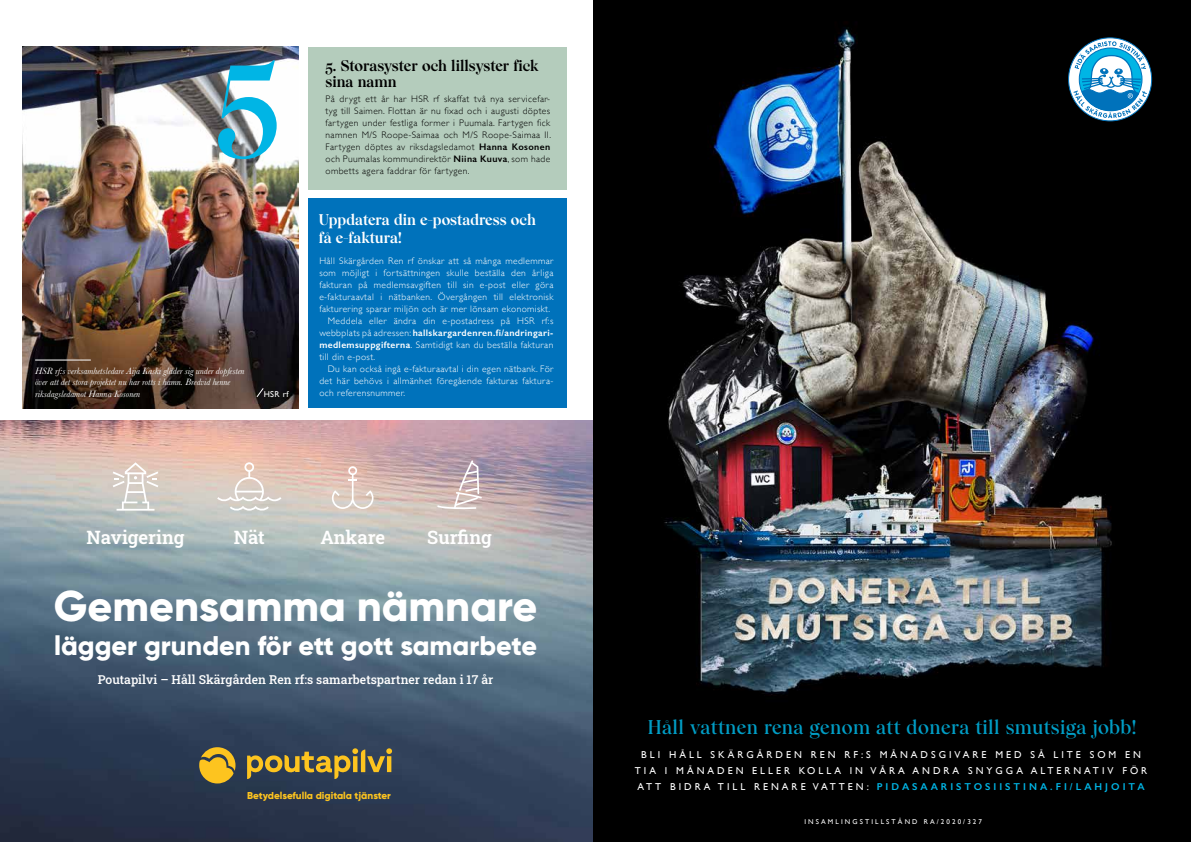
<style>
.page{position:relative;width:1191px;height:842px;background:#fff}
.page>*{position:absolute;margin:0;border:0;box-sizing:border-box;transform-origin:0 0}
.t1{font:700 125.8px "Wulkan Display";color:#00b5e5}
.t2{font:800 43px "Gilroy";color:#fff}
.t3{font:800 27px "Gilroy";color:#fff}
.t4{font:600 19.3px "Wulkan Display";letter-spacing:.02em;color:#009dc5}
.t5{font:600 18.4px "Roboto Slab";color:#fff}
.t6{font:700 15px/18px "Wulkan Display";color:#fff}
.t7{font:700 15px/16px "Wulkan Display";color:#000}
.t8{font:500 12.2px "Roboto Slab";color:#fff}
.t9{font:10px/16px "Gill Sans";letter-spacing:.3em;color:#fff;text-align:center}
.t10{font:800 10px "Gilroy";color:#fdc41f}
.t11{font:300 9.5px "Gill Sans";letter-spacing:.04em;color:#fff}
.t12{font:300 9.5px/12px "Gill Sans";letter-spacing:.04em;color:#000;text-align:justify}
.t13{font:italic 9.5px/11.4px "Baskerville";color:#fff}
.t14{font:600 9.5px "Gill Sans";letter-spacing:.04em;color:#fff}
.t15{font:8.5px "Gill Sans";color:#fff}
.t16{font:7px "Gill Sans";letter-spacing:.3em;color:#fff}
.s1{font-weight:600}
.s2{font-weight:300}
.s3{font-weight:600;color:#00b5e5}
</style>
<div class="page">
<div style="left:308px;top:47px;width:259px;height:142px;background:#b4ccbc"></div>
<img style="left:23px;top:47px;width:276px;height:362px">
<svg style="left:256px;top:388px;width:8px;height:10px"></svg>
<hr style="left:35px;top:360px;width:56px;height:1px;background:#fff">
<div style="left:308px;top:198px;width:259px;height:210px;background:#0072bb"></div>
<img style="left:0;top:420px;width:593px;height:422px">
<svg style="left:199px;top:747px;width:36px;height:36px"></svg>
<svg style="left:247px;top:748px;width:145px;height:31px;background:#716944"></svg>
<svg style="left:113px;top:462px;width:45px;height:49px"></svg>
<svg style="left:217px;top:462px;width:64px;height:50px;background:#dfd0c6"></svg>
<svg style="left:332px;top:466px;width:41px;height:43px;background:#e1cac1"></svg>
<svg style="left:437px;top:460px;width:45px;height:49px;background:#c9b5b8"></svg>
<img style="left:593px;top:0;width:598px;height:842px">
<svg style="left:1067px;top:37px;width:85px;height:85px"></svg>
<h1 class="t1" style="left:215px;top:36px;width:65px">5</h1>
<p class="t13" style="left:35px;top:365px;width:211px">HSR rf:s verksamhetsledare Aija Kaski gläder sig under dopfesten över att det stora projektet nu har rotts i hamn. Bredvid henne riksdagsledamot Hanna Kosonen</p>
<p class="t15" style="left:264px;top:389px;width:26px">HSR rf</p>
<h3 class="t7" style="left:325px;top:58px;width:214px">5. Storasyster och lillsyster fick sina namn</h3>
<p class="t12" style="left:325px;top:92px;width:227px">På drygt ett år har HSR rf skaffat två nya servicefar&shy;tyg till Saimen. Flottan är nu fixad och i augusti döptes fartygen under festliga former i Puumala. Fartygen fick namnen M/S Roope-Saimaa och M/S Roope-Saimaa II.<br>Fartygen döptes av riksdagsledamot <span class="s1">Hanna Kosonen </span>och Puumalas kommundirektör <span class="s1">Niina Kuuva</span>, som hade</p>
<p class="t12" style="left:325px;top:164px;width:145px">ombetts agera faddrar för fartygen.</p>
<h3 class="t6" style="left:319px;top:211px;width:219px">Uppdatera din e-postadress och få e-faktura!</h3>
<p class="t11" style="left:319px;top:253px;width:236px">Håll Skärgården Ren rf önskar att så många medlemmar</p>
<p class="t11" style="left:319px;top:265px;width:235px">som möjligt i fortsättningen skulle beställa den årliga</p>
<p class="t11" style="left:319px;top:277px;width:236px">fakturan på medlemsavgiften till sin e-post eller göra</p>
<p class="t11" style="left:319px;top:289px;width:235px">e-fakturaavtal i nätbanken. Övergången till elektronisk</p>
<p class="t11" style="left:319px;top:301px;width:232px">fakturering sparar miljön och är mer lönsam ekonomiskt.</p>
<p class="t11" style="left:328px;top:313px;width:227px">Meddela eller ändra din e-postadress på HSR rf:s</p>
<p class="t14" style="left:319px;top:327px;width:235px"><span class="s2">webbplats på adressen:</span> hallskargardenren.fi/andringari-</p>
<p class="t11" style="left:319px;top:337px;width:235px"><span class="s1">medlemsuppgifterna</span>. Samtidigt kan du beställa fakturan</p>
<p class="t11" style="left:319px;top:349px;width:57px">till din e-post.</p>
<p class="t11" style="left:328px;top:361px;width:227px">Du kan också ingå e-fakturaavtal i din egen nätbank. För</p>
<p class="t11" style="left:319px;top:373px;width:235px">det här behövs i allmänhet föregående fakturas faktura-</p>
<p class="t11" style="left:319px;top:385px;width:87px">och referensnummer.</p>
<h3 class="t5" style="left:86px;top:525px;width:99px">Navigering</h3>
<h3 class="t5" style="left:234px;top:525px;width:33px">Nät</h3>
<h3 class="t5" style="left:320px;top:525px;width:66px">Ankare</h3>
<h3 class="t5" style="left:427px;top:525px;width:66px">Surfing</h3>
<h2 class="t2" style="left:54px;top:579px;width:485px">Gemensamma nämnare</h2>
<h3 class="t3" style="left:54px;top:629px;width:484px">lägger grunden för ett gott samarbete</h3>
<p class="t8" style="left:98px;top:671px;width:397px">Poutapilvi – Håll Skärgården Ren rf:s samarbetspartner redan i 17 år</p>
<p class="t10" style="left:247px;top:789px;width:145px">Betydelsefulla digitala tjänster</p>
<h3 class="t4" style="left:648px;top:716px;width:490px">Håll vattnen rena genom att donera till smutsiga jobb!</h3>
<p class="t9" style="left:635px;top:747px;width:514px">BLI HÅLL SKÄRGÅRDEN REN RF:S MÅNADSGIVARE MED SÅ LITE SOM EN<br>TIA I MÅNADEN ELLER KOLLA IN VÅRA ANDRA SNYGGA ALTERNATIV FÖR<br>ATT BIDRA TILL RENARE VATTEN: <span class="s3">PIDASAARISTOSIISTINA.FI/LAHJOITA</span></p>
<p class="t16" style="left:804px;top:818px;width:179px">INSAMLINGSTILLSTÅND RA/2020/327</p>
</div>
